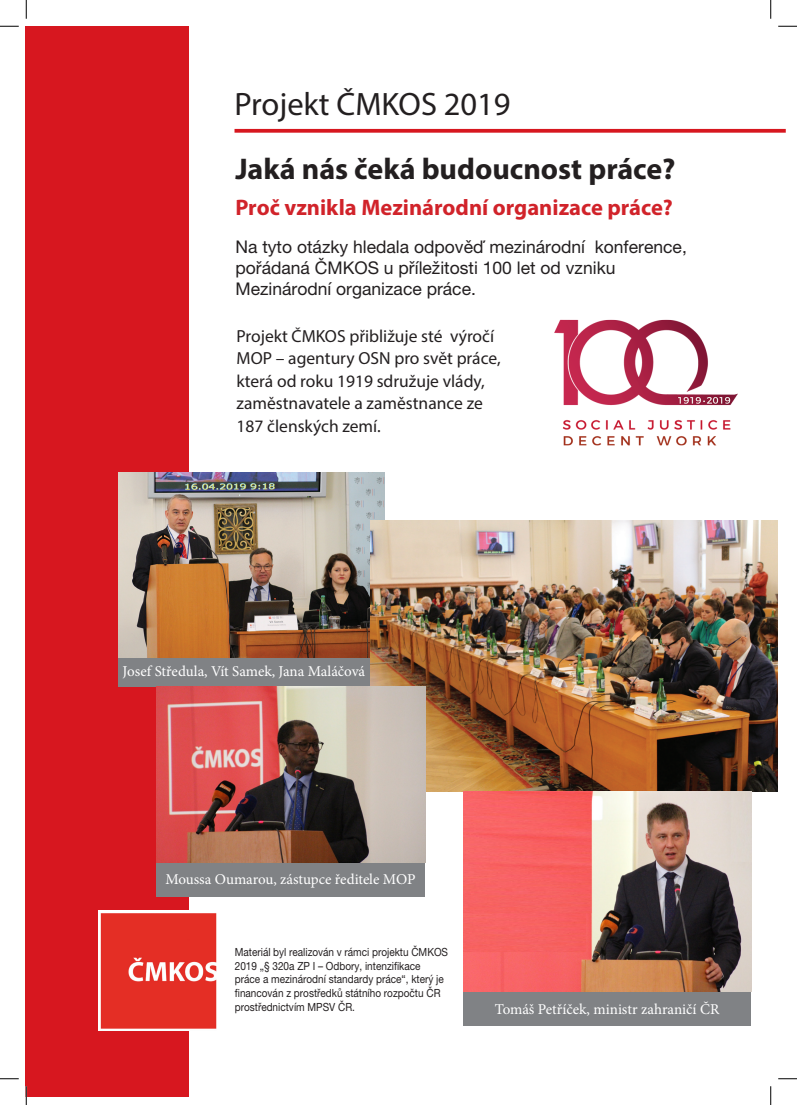
<style>
.page{position:relative;width:797px;height:1105px;background:#fff}
.page>*{position:absolute;margin:0;border:0;box-sizing:border-box;transform-origin:0 0}
.t1{font:32.5px "Myriad Pro";color:#231f20}
.t2{font:700 30px "Myriad Pro";color:#231f20}
.t3{font:700 22.5px "Myriad Pro";color:#d1232a}
.t4{font:17.5px/22.5px "Myriad Pro";color:#231f20}
.t5{font:17.5px/21px "Helvetica Neue LT Pro";color:#231f20}
.t6{font:15px "Minion Pro";letter-spacing:-.005em;color:#fff}
.t7{font:11.25px/13.5px "Helvetica Neue LT Pro";color:#231f20;scale:.89 1}
</style>
<div class="page">
<div style="left:25px;top:26px;width:163px;height:1070px;background:#d7171f"></div>
<img style="left:99px;top:910px;width:118px;height:120px">
<svg style="left:234px;top:129px;width:551px;height:4px;background:#da2931"></svg>
<img style="left:554px;top:319px;width:183px;height:127px">
<div style="left:118px;top:647px;width:252px;height:40px;background:#808285"></div>
<div style="left:156px;top:855px;width:269px;height:41px;background:#808285"></div>
<img style="left:118px;top:473px;width:267px;height:184px">
<img style="left:370px;top:521px;width:407px;height:271px">
<img style="left:156px;top:687px;width:269px;height:176px">
<div style="left:463px;top:985px;width:288px;height:40px;background:#808285"></div>
<img style="left:463px;top:792px;width:288px;height:200px">
<svg style="left:0;top:25px;width:19px;height:2px"></svg>
<svg style="left:778px;top:25px;width:19px;height:2px"></svg>
<svg style="left:0;top:1078px;width:19px;height:1px"></svg>
<svg style="left:778px;top:1078px;width:19px;height:1px"></svg>
<svg style="left:25px;top:0;width:2px;height:19px"></svg>
<svg style="left:25px;top:1086px;width:2px;height:19px"></svg>
<svg style="left:770px;top:0;width:1px;height:19px"></svg>
<svg style="left:770px;top:1086px;width:1px;height:19px"></svg>
<p class="t1" style="left:234px;top:84px;width:278px">Projekt ČMKOS 2019</p>
<p class="t2" style="left:235px;top:150px;width:442px">Jaká nás čeká budoucnost práce?</p>
<p class="t3" style="left:235px;top:193px;width:439px">Proč vznikla Mezinárodní organizace práce?</p>
<p class="t5" style="left:235px;top:236px;width:453px">Na tyto otázky hledala odpověď mezinárodní konference, pořádaná ČMKOS u příležitosti 100 let od vzniku<br>Mezinárodní organizace práce.</p>
<p class="t4" style="left:236px;top:324px;width:265px">Projekt ČMKOS přibližuje sté výročí<br>MOP – agentury OSN pro svět práce, která od roku 1919 sdružuje vlády, zaměstnavatele a zaměstnance ze<br>187 členských zemí.</p>
<p class="t6" style="left:123px;top:661px;width:244px">Josef Středula, Vít Samek, Jana Maláčová</p>
<p class="t6" style="left:165px;top:869px;width:252px">Moussa Oumarou, zástupce ředitele MOP</p>
<p class="t7" style="left:235px;top:945px;width:241px">Materiál byl realizován v rámci projektu ČMKOS 2019 „§ 320a ZP I – Odbory, intenzifikace práce a mezinárodní standardy práce“, který je financován z prostředků státního rozpočtu ČR prostřednictvím MPSV ČR.</p>
<p class="t6" style="left:495px;top:999px;width:226px">Tomáš Petříček, ministr zahraničí ČR</p>
</div>
